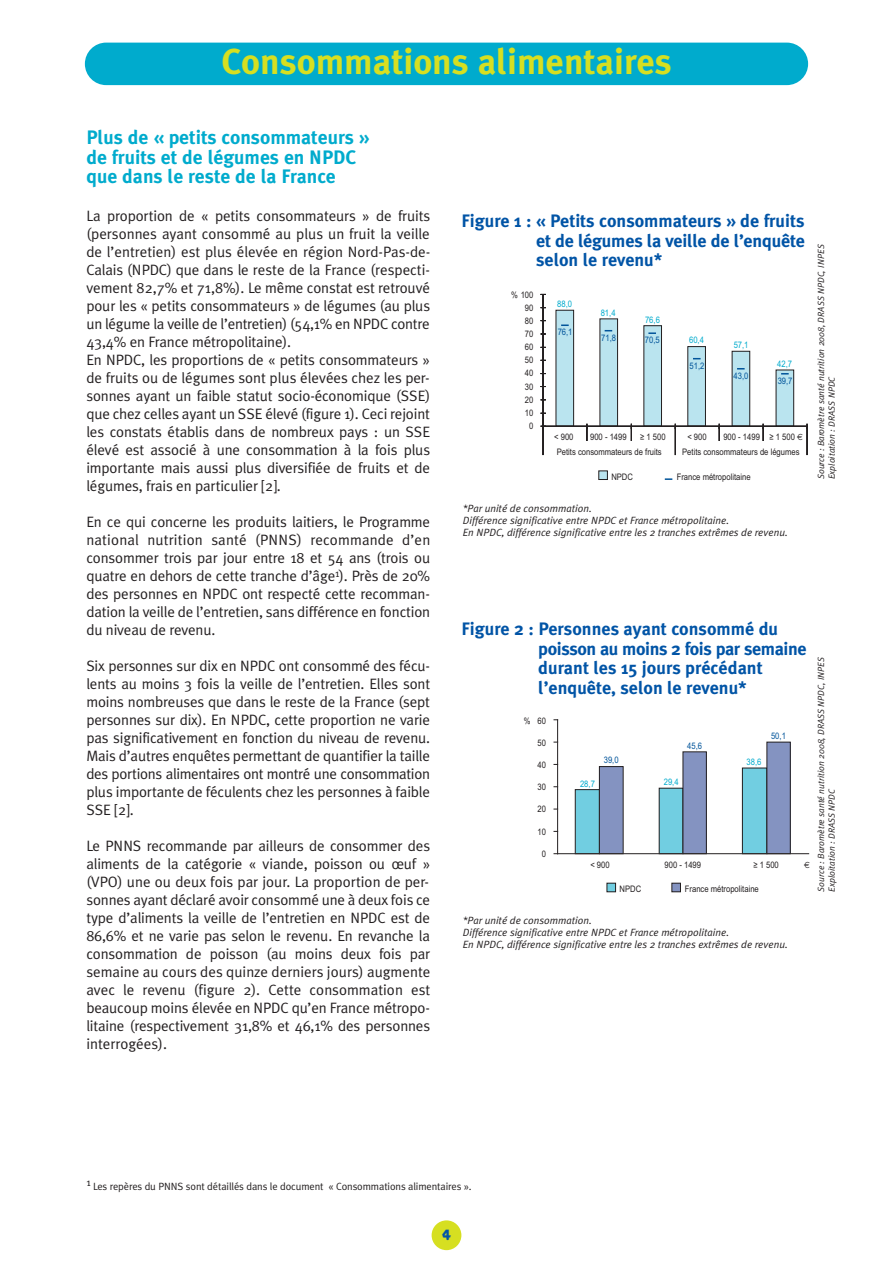
<style>
.page{position:relative;width:893px;height:1263px;background:#fff}
.page>*{position:absolute;margin:0;border:0;box-sizing:border-box;transform-origin:0 0}
.t1{font:700 36px "Meta Plus";color:#d6df21}
.t2{font:700 19.5px/19.5px "Meta Plus";color:#00abcd}
.t3{font:700 18px/19.5px "Meta Plus";color:#0154a6;text-align:justify}
.t4{font:15px/18px "Meta Plus Normal";letter-spacing:-.01em;color:#231f20;text-align:justify}
.t5{font:700 15px "Keedy Sans";color:#0154a6}
.t6{font:italic 10.5px/12px "Meta Plus Normal";color:#231f20}
.t7{font:10.5px "Meta Plus Normal";letter-spacing:-.01em;color:#231f20}
.t8{font:9px/13px "Arial";color:#231f20;text-align:right;scale:.85 1}
.t9{font:italic 9px/10.5px "Meta Plus Normal";color:#231f20}
.t10{font:9px "Arial";color:#01549a;scale:.85 1}
.t11{font:9px "Arial";color:#00abcd;scale:.85 1}
.t12{font:9px "Euro Sans";color:#231f20;scale:.85 1}
.s1{font-family:"Euro Sans"}
</style>
<div class="page">
<div style="left:85px;top:43px;width:723px;height:42px;background:#00abcd;border-radius:21px"></div>
<div style="left:431px;top:1220px;width:30px;height:30px;background:#d6df21;border-radius:50%"></div>
<div style="left:575px;top:789px;width:24px;height:65px;background:#71cee1;border:1px solid #231f20"></div>
<div style="left:659px;top:788px;width:24px;height:66px;background:#71cee1"></div>
<div style="left:659px;top:788px;width:24px;height:66px;border:1px solid #231f20"></div>
<div style="left:742px;top:768px;width:24px;height:86px;background:#71cee1"></div>
<div style="left:742px;top:768px;width:25px;height:86px;border:1px solid #231f20"></div>
<div style="left:599px;top:767px;width:24px;height:87px;background:#8493c1"></div>
<div style="left:599px;top:766px;width:24px;height:88px;border:1px solid #231f20"></div>
<div style="left:683px;top:752px;width:23px;height:102px;background:#8493c1"></div>
<div style="left:766px;top:742px;width:24px;height:112px;background:#8493c1"></div>
<div style="left:766px;top:742px;width:24px;height:112px;border:1px solid #231f20"></div>
<hr style="left:557px;top:720px;width:1px;height:134px;background:#231f20">
<hr style="left:557px;top:853px;width:251px;height:1px;background:#231f20">
<div style="left:607px;top:883px;width:8px;height:9px;background:#71cee1"></div>
<div style="left:606px;top:883px;width:9px;height:9px;border:1px solid #231f20"></div>
<div style="left:671px;top:883px;width:9px;height:9px;background:#8493c1"></div>
<div style="left:671px;top:883px;width:9px;height:9px;border:1px solid #231f20"></div>
<div style="left:556px;top:310px;width:17px;height:116px;background:#bae4ef"></div>
<div style="left:600px;top:319px;width:17px;height:107px;background:#bae4ef"></div>
<div style="left:644px;top:326px;width:17px;height:100px;background:#bae4ef"></div>
<div style="left:687px;top:347px;width:18px;height:79px;background:#bae4ef"></div>
<div style="left:732px;top:351px;width:17px;height:75px;background:#bae4ef"></div>
<div style="left:776px;top:370px;width:17px;height:56px;background:#bae4ef"></div>
<hr style="left:542px;top:294px;width:1px;height:132px;background:#231f20">
<hr style="left:543px;top:426px;width:264px;height:1px;background:#231f20">
<svg style="left:586px;top:424px;width:1px;height:17px"></svg>
<svg style="left:631px;top:424px;width:1px;height:17px"></svg>
<svg style="left:718px;top:424px;width:1px;height:17px"></svg>
<svg style="left:762px;top:424px;width:1px;height:17px"></svg>
<svg style="left:540px;top:424px;width:6px;height:31px"></svg>
<svg style="left:806px;top:424px;width:1px;height:31px"></svg>
<svg style="left:675px;top:424px;width:1px;height:31px"></svg>
<div style="left:598px;top:471px;width:9px;height:9px;background:#bae4ef"></div>
<div style="left:598px;top:471px;width:9px;height:9px;border:1px solid #231f20"></div>
<svg style="left:648px;top:332px;width:8px;height:2px"></svg>
<svg style="left:737px;top:368px;width:7px;height:2px"></svg>
<svg style="left:781px;top:373px;width:7px;height:2px"></svg>
<svg style="left:664px;top:478px;width:8px;height:2px"></svg>
<h1 class="t1" style="left:221px;top:48px;width:451px">Consommations alimentaires</h1>
<h2 class="t2" style="left:86px;top:129px;width:284px">Plus de « petits consommateurs » de fruits et de légumes en NPDC que dans le reste de la France</h2>
<p class="t4" style="left:86px;top:208px;width:345px;text-align:left">La proportion de « petits consommateurs » de fruits (personnes ayant consommé au plus un fruit la veille de l’entretien) est plus élevée en région Nord-Pas-de-Calais (NPDC) que dans le reste de la France (respecti&shy;vement 82,7% et 71,8%). Le même constat est retrouvé pour les « petits consommateurs » de légumes (au plus un légume la veille de l’entretien) (54,1% en NPDC contre 43,4% en France métropolitaine).<br>En NPDC, les proportions de « petits consommateurs » de fruits ou de légumes sont plus élevées chez les per&shy;sonnes ayant un faible statut socio-économique (SSE) que chez celles ayant un SSE élevé (figure 1). Ceci rejoint les constats établis dans de nombreux pays : un SSE élevé est associé à une consommation à la fois plus importante mais aussi plus diversifiée de fruits et de légumes, frais en particulier [2].</p>
<p class="t4" style="left:86px;top:514px;width:345px">En ce qui concerne les produits laitiers, le Programme national nutrition santé (PNNS) recommande d’en consommer trois par jour entre 18 et 54 ans (trois ou quatre en dehors de cette tranche d’âge<sup>1</sup>). Près de 20% des personnes en NPDC ont respecté cette recomman&shy;dation la veille de l’entretien, sans différence en fonction du niveau de revenu.</p>
<p class="t4" style="left:86px;top:658px;width:345px">Six personnes sur dix en NPDC ont consommé des fécu&shy;lents au moins 3 fois la veille de l’entretien. Elles sont moins nombreuses que dans le reste de la France (sept personnes sur dix). En NPDC, cette proportion ne varie pas significativement en fonction du niveau de revenu.<br>Mais d’autres enquêtes permettant de quantifier la taille des portions alimentaires ont montré une consommation plus importante de féculents chez les personnes à faible SSE [2].</p>
<p class="t4" style="left:86px;top:838px;width:345px">Le PNNS recommande par ailleurs de consommer des aliments de la catégorie « viande, poisson ou œuf » (VPO) une ou deux fois par jour. La proportion de per&shy;sonnes ayant déclaré avoir consommé une à deux fois ce type d’aliments la veille de l’entretien en NPDC est de 86,6% et ne varie pas selon le revenu. En revanche la consommation de poisson (au moins deux fois par semaine au cours des quinze derniers jours) augmente avec le revenu (figure 2). Cette consommation est beaucoup moins élevée en NPDC qu’en France métropo&shy;litaine (respectivement 31,8% et 46,1% des personnes interrogées).</p>
<p class="t3" style="left:536px;top:213px;width:270px;text-indent:-75px">Figure 1 : « Petits consommateurs » de fruits et de légumes la veille de l’enquête selon le revenu*</p>
<p class="t8" style="left:511px;top:289px;width:28px">% 100<br>90<br>80<br>70<br>60<br>50<br>40<br>30<br>20<br>10<br>0</p>
<p class="t11" style="left:557px;top:301px;width:19px">88,0</p>
<p class="t10" style="left:557px;top:329px;width:19px">76,1</p>
<p class="t11" style="left:600px;top:309px;width:19px">81,4</p>
<p class="t10" style="left:601px;top:334px;width:19px">71,8</p>
<p class="t11" style="left:645px;top:316px;width:19px">76,6</p>
<p class="t10" style="left:645px;top:337px;width:19px">70,5</p>
<p class="t11" style="left:689px;top:337px;width:19px">60,4</p>
<p class="t10" style="left:689px;top:362px;width:19px">51,2</p>
<p class="t11" style="left:733px;top:342px;width:19px">57,1</p>
<p class="t10" style="left:733px;top:372px;width:19px">43,0</p>
<p class="t11" style="left:777px;top:360px;width:19px">42,7</p>
<p class="t10" style="left:777px;top:377px;width:19px">39,7</p>
<p class="t8" style="left:554px;top:432px;width:24px">&lt; 900</p>
<p class="t8" style="left:590px;top:432px;width:45px">900 - 1499</p>
<p class="t8" style="left:640px;top:432px;width:31px">≥ 1 500</p>
<p class="t8" style="left:687px;top:432px;width:24px">&lt; 900</p>
<p class="t8" style="left:723px;top:432px;width:95px">900 - 1499 ≥ 1 500 <span class="s1">€</span></p>
<p class="t8" style="left:556px;top:446px;width:125px">Petits consommateurs de fruits</p>
<p class="t8" style="left:682px;top:446px;width:140px">Petits consommateurs de légumes</p>
<p class="t8" style="left:611px;top:471px;width:27px">NPDC</p>
<p class="t8" style="left:676px;top:471px;width:89px">France métropolitaine</p>
<p class="t6" style="left:463px;top:503px;width:326px">*Par unité de consommation.<br>Différence significative entre NPDC et France métropolitaine.<br>En NPDC, différence significative entre les 2 tranches extrêmes de revenu.</p>
<p class="t9" style="left:816px;top:479px;width:237px;rotate:-90deg">Source : Baromètre santé nutrition 2008, DRASS NPDC, INPES<br>Exploitation : DRASS NPDC</p>
<p class="t3" style="left:538px;top:621px;width:270px;text-align:left;text-indent:-77px">Figure 2 : Personnes ayant consommé du poisson au moins 2 fois par semaine durant les 15 jours précédant l’enquête, selon le revenu*</p>
<p class="t9" style="left:816px;top:892px;width:237px;rotate:-90deg">Source : Baromètre santé nutrition 2008, DRASS NPDC, INPES<br>Exploitation : DRASS NPDC</p>
<p class="t8" style="left:524px;top:715px;width:10px">%</p>
<p class="t8" style="left:537px;top:715px;width:12px">60</p>
<p class="t8" style="left:537px;top:737px;width:12px">50</p>
<p class="t8" style="left:537px;top:759px;width:12px">40</p>
<p class="t8" style="left:537px;top:781px;width:12px">30</p>
<p class="t8" style="left:537px;top:804px;width:12px">20</p>
<p class="t8" style="left:537px;top:826px;width:12px">10</p>
<p class="t8" style="left:542px;top:848px;width:7px">0</p>
<p class="t10" style="left:771px;top:733px;width:19px">50,1</p>
<p class="t10" style="left:687px;top:743px;width:19px">45,6</p>
<p class="t10" style="left:603px;top:757px;width:19px">39,0</p>
<p class="t11" style="left:746px;top:759px;width:19px">38,6</p>
<p class="t11" style="left:663px;top:779px;width:19px">29,4</p>
<p class="t11" style="left:580px;top:780px;width:19px">28,7</p>
<p class="t8" style="left:590px;top:859px;width:24px">&lt; 900</p>
<p class="t8" style="left:664px;top:859px;width:45px">900 - 1499</p>
<p class="t8" style="left:753px;top:859px;width:31px">≥ 1 500</p>
<p class="t12" style="left:804px;top:859px;width:8px">€</p>
<p class="t8" style="left:619px;top:883px;width:27px">NPDC</p>
<p class="t8" style="left:685px;top:883px;width:89px">France métropolitaine</p>
<p class="t6" style="left:463px;top:916px;width:326px">*Par unité de consommation.<br>Différence significative entre NPDC et France métropolitaine.<br>En NPDC, différence significative entre les 2 tranches extrêmes de revenu.</p>
<p class="t7" style="left:86px;top:1182px;width:387px">1 Les repères du PNNS sont détaillés dans le document « Consommations alimentaires ».</p>
<p class="t5" style="left:442px;top:1230px;width:10px">4</p>
</div>
